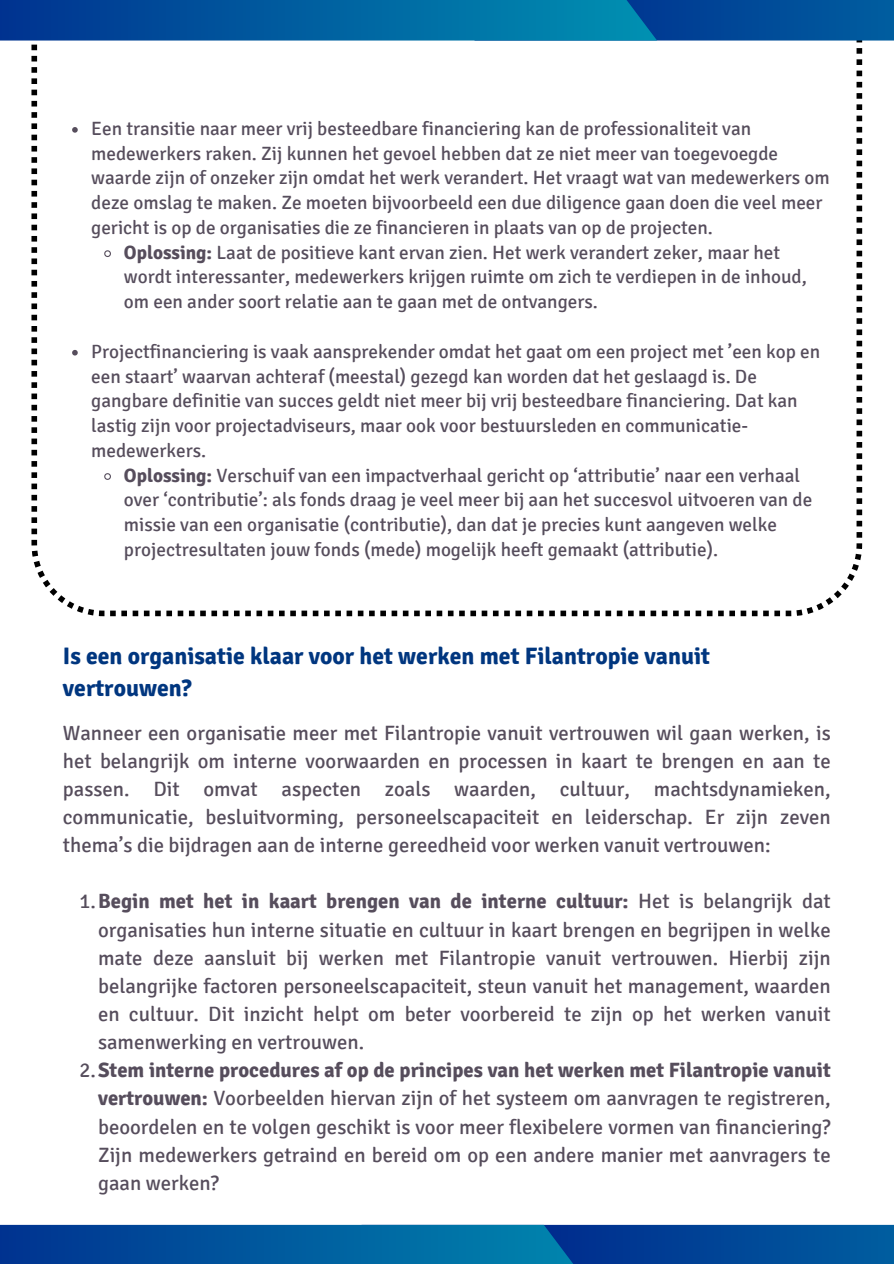
<style>
.page{position:relative;width:894px;height:1264px;background:#fff}
.page>*{position:absolute;margin:0;border:0;box-sizing:border-box;transform-origin:0 0}
.t1{font:700 23.7px/32.7px "Signika";color:#00367f}
.t2{font:20.7px/28.2px "Signika";color:#564d5c;text-align:justify}
.t3{font:19.2px/24.8px "Signika";color:#564d5c}
.s1{font-weight:700}
</style>
<div class="page">
<svg style="left:657px;top:1224px;width:236px;height:39px;background:#05509b"></svg>
<svg style="left:0;top:1224px;width:657px;height:39px;background:#05589e"></svg>
<svg style="left:31px;top:41px;width:830px;height:575px"></svg>
<svg style="left:657px;top:0;width:236px;height:41px;background:#024e9a"></svg>
<div style="left:0;top:0;width:657px;height:41px;background:linear-gradient(to right,#003691,#008aaf)"></div>
<svg style="left:72px;top:127px;width:6px;height:6px"></svg>
<svg style="left:103px;top:249px;width:9px;height:9px"></svg>
<svg style="left:72px;top:350px;width:6px;height:5px"></svg>
<svg style="left:103px;top:472px;width:9px;height:9px"></svg>
<p class="t3" style="left:91px;top:116px;width:739px">Een transitie naar meer vrij besteedbare financiering kan de professionaliteit van medewerkers raken. Zij kunnen het gevoel hebben dat ze niet meer van toegevoegde waarde zijn of onzeker zijn omdat het werk verandert. Het vraagt wat van medewerkers om deze omslag te maken. Ze moeten bijvoorbeeld een due diligence gaan doen die veel meer gericht is op de organisaties die ze financieren in plaats van op de projecten.</p>
<p class="t3" style="left:124px;top:240px;width:684px"><span class="s1">Oplossing:</span> Laat de positieve kant ervan zien. Het werk verandert zeker, maar het wordt interessanter, medewerkers krijgen ruimte om zich te verdiepen in de inhoud, om een ander soort relatie aan te gaan met de ontvangers.</p>
<p class="t3" style="left:91px;top:339px;width:730px">Projectfinanciering is vaak aansprekender omdat het gaat om een project met ’een kop en een staart’ waarvan achteraf (meestal) gezegd kan worden dat het geslaagd is. De gangbare definitie van succes geldt niet meer bij vrij besteedbare financiering. Dat kan lastig zijn voor projectadviseurs, maar ook voor bestuursleden en communicatie&shy;medewerkers.</p>
<p class="t3" style="left:124px;top:463px;width:689px"><span class="s1">Oplossing:</span> Verschuif van een impactverhaal gericht op ‘attributie’ naar een verhaal over ‘contributie’: als fonds draag je veel meer bij aan het succesvol uitvoeren van de missie van een organisatie (contributie), dan dat je precies kunt aangeven welke projectresultaten jouw fonds (mede) mogelijk heeft gemaakt (attributie).</p>
<h1 class="t1" style="left:63px;top:639px;width:648px">Is een organisatie klaar voor het werken met Filantropie vanuit vertrouwen?</h1>
<p class="t2" style="left:63px;top:718px;width:769px">Wanneer een organisatie meer met Filantropie vanuit vertrouwen wil gaan werken, is het belangrijk om interne voorwaarden en processen in kaart te brengen en aan te passen. Dit omvat aspecten zoals waarden, cultuur, machtsdynamieken, communicatie, besluitvorming, personeelscapaciteit en leiderschap. Er zijn zeven thema’s die bijdragen aan de interne gereedheid voor werken vanuit vertrouwen:</p>
<p class="t2" style="left:98px;top:887px;width:734px;text-indent:-18px">1.<span class="s1">Begin met het in kaart brengen van de interne cultuur:</span> Het is belangrijk dat organisaties hun interne situatie en cultuur in kaart brengen en begrijpen in welke mate deze aansluit bij werken met Filantropie vanuit vertrouwen. Hierbij zijn belangrijke factoren personeelscapaciteit, steun vanuit het management, waarden en cultuur. Dit inzicht helpt om beter voorbereid te zijn op het werken vanuit samenwerking en vertrouwen.</p>
<p class="t2" style="left:98px;top:1056px;width:734px;text-indent:-18px">2.<span class="s1">Stem interne procedures af op de principes van het werken met Filantropie vanuit vertrouwen:</span> Voorbeelden hiervan zijn of het systeem om aanvragen te registreren, beoordelen en te volgen geschikt is voor meer flexibelere vormen van financiering?<br>Zijn medewerkers getraind en bereid om op een andere manier met aanvragers te gaan werken?</p>
</div>
